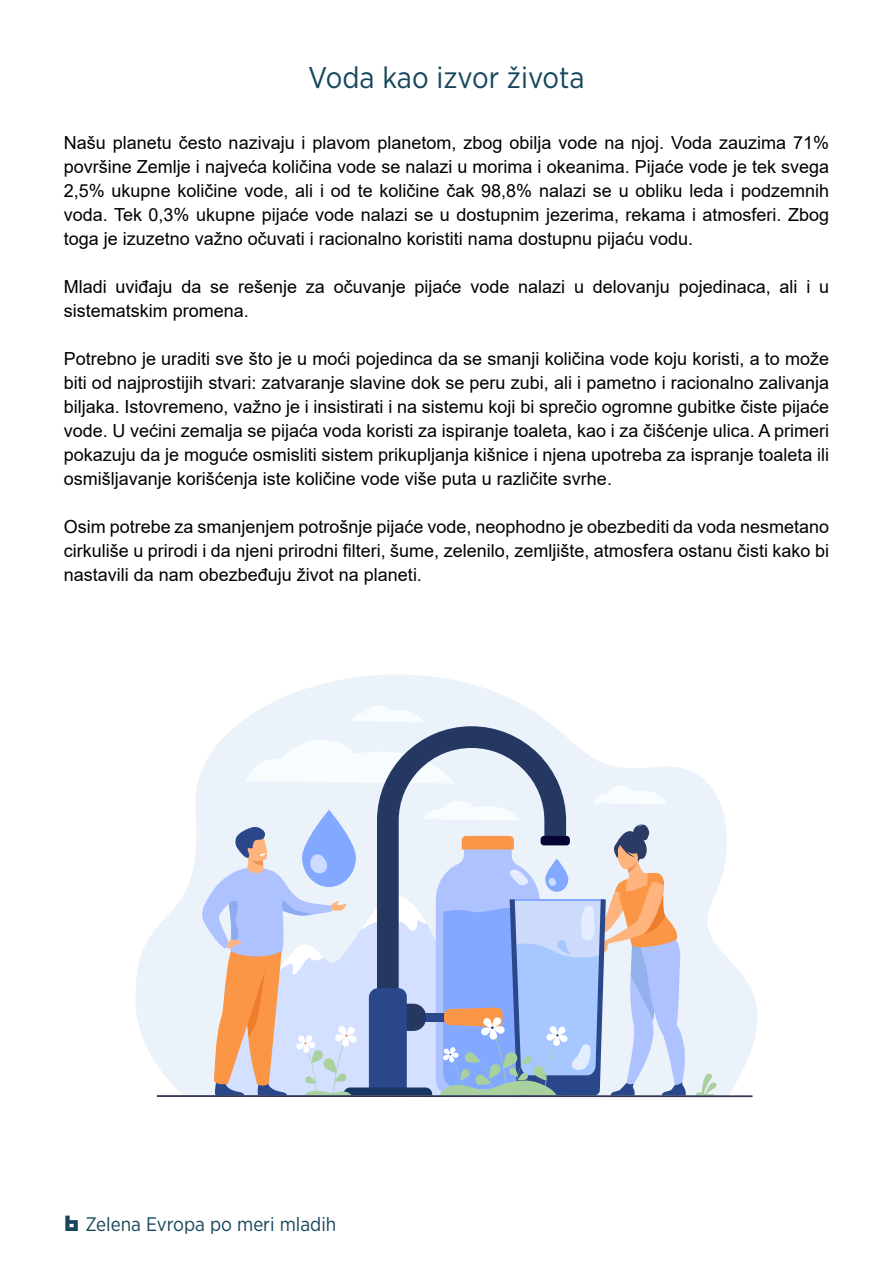
<style>
.page{position:relative;width:893px;height:1263px;background:#fff}
.page>*{position:absolute;margin:0;border:0;box-sizing:border-box;transform-origin:0 0}
.t1{font:30px "Gotham Narrow";color:#17475d}
.t2{font:19.5px "Gotham Narrow";color:#17475d}
.t3{font:18px/24px "Arial";color:#000;text-align:justify}
.s1{font-family:"OPENS";font-size:24px}
</style>
<div class="page">
<svg style="left:136px;top:674px;width:621px;height:422px"></svg>
<svg style="left:200px;top:697px;width:518px;height:398px"></svg>
<hr style="left:157px;top:1095px;width:596px;height:2px;background:#2e3652">
<h1 class="t1" style="left:308px;top:59px;width:278px">Voda kao izvor života</h1>
<p class="t3" style="left:64px;top:130px;width:767px">Našu planetu često nazivaju i plavom planetom, zbog obilja vode na njoj. Voda zauzima 71% površine Zemlje i najveća količina vode se nalazi u morima i okeanima. Pijaće vode je tek svega 2,5% ukupne količine vode, ali i od te količine čak 98,8% nalazi se u obliku leda i podzemnih voda. Tek 0,3% ukupne pijaće vode nalazi se u dostupnim jezerima, rekama i atmosferi. Zbog toga je izuzetno važno očuvati i racionalno koristiti nama dostupnu pijaću vodu.</p>
<p class="t3" style="left:64px;top:274px;width:767px">Mladi uviđaju da se rešenje za očuvanje pijaće vode nalazi u delovanju pojedinaca, ali i u sistematskim promena.</p>
<p class="t3" style="left:64px;top:346px;width:767px">Potrebno je uraditi sve što je u moći pojedinca da se smanji količina vode koju koristi, a to može biti od najprostijih stvari: zatvaranje slavine dok se peru zubi, ali i pametno i racionalno zalivanja biljaka. Istovremeno, važno je i insistirati i na sistemu koji bi sprečio ogromne gubitke čiste pijaće vode. U većini zemalja se pijaća voda koristi za ispiranje toaleta, kao i za čišćenje ulica. A primeri pokazuju da je moguće osmisliti sistem prikupljanja kišnice i njena upotreba za ispranje toaleta ili osmišljavanje korišćenja iste količine vode više puta u različite svrhe.</p>
<p class="t3" style="left:64px;top:514px;width:767px">Osim potrebe za smanjenjem potrošnje pijaće vode, neophodno je obezbediti da voda nesmetano cirkuliše u prirodi i da njeni prirodni filteri, šume, zelenilo, zemljište, atmosfera ostanu čisti kako bi nastavili da nam obezbeđuju život na planeti.</p>
<p class="t2" style="left:64px;top:1212px;width:274px"><span class="s1">6</span> Zelena Evropa po meri mladih</p>
</div>
